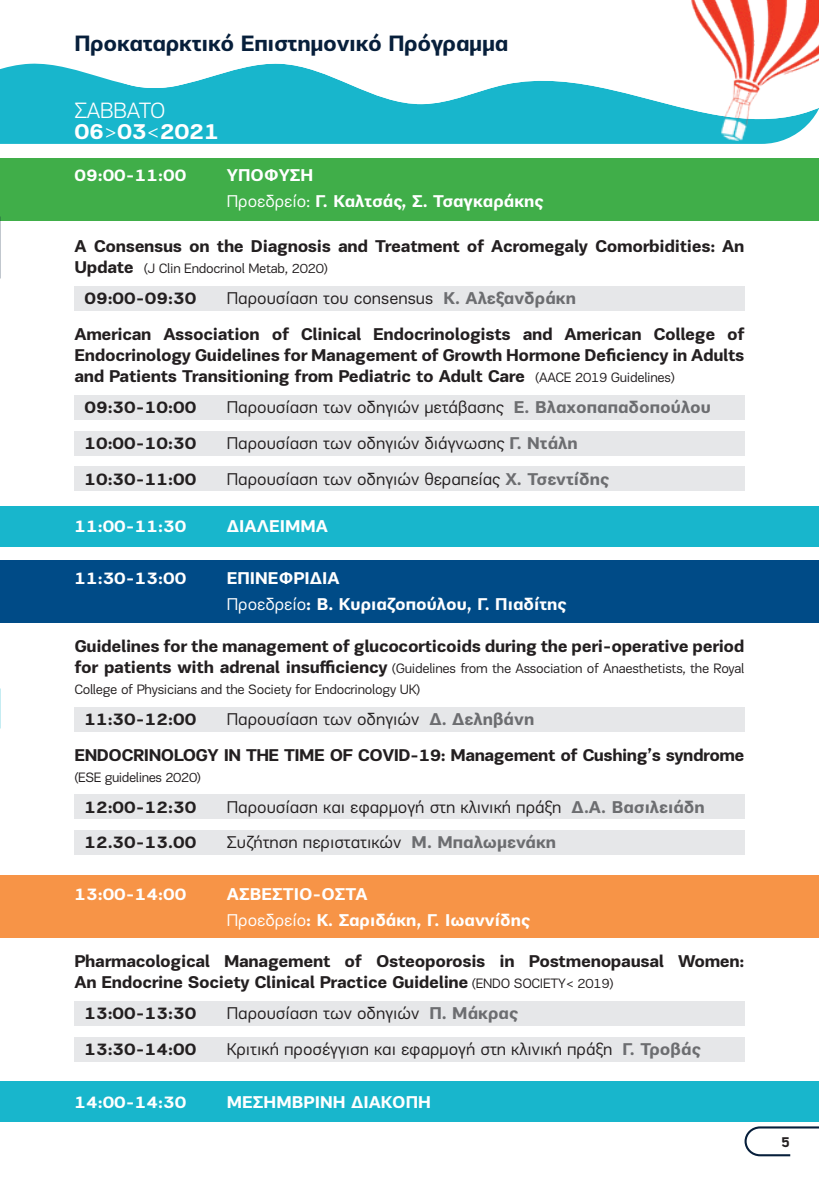
<style>
.page{position:relative;width:819px;height:1191px;background:#fff}
.page>*{position:absolute;margin:0;border:0;box-sizing:border-box;transform-origin:0 0}
.t1{font:700 22.75px "PF Encore Sans Pro";letter-spacing:-.015em;color:#071f3b}
.t2{font:700 22.75px "PF Encore Sans Pro";letter-spacing:-.015em;color:#fff}
.t3{font:300 22.75px "PF Encore Sans Pro";letter-spacing:-.015em;color:#fff}
.t4{font:700 17.5px/35.9px "PF Encore Sans Pro";letter-spacing:-.02em;color:#231f20}
.t5{font:17.5px "PF Encore Sans Pro";color:#231f20}
.t6{font:700 17.5px/25.9px "PF Encore Sans Pro";color:#fff}
.t7{font:700 17.5px "Kautiva Pro";color:#231f20}
.t8{font:14px/21px "PF Encore Sans Pro";letter-spacing:-.02em;color:#231f20}
.s1{font-weight:300}
.s2{font-weight:400}
.s3{font-weight:700;font-size:17.5px}
.s4{color:#6c6d70}
.s5{font-weight:400;font-size:14px}
.s6{font-weight:700;color:#6c6d70}
</style>
<div class="page">
<div style="left:0;top:158px;width:819px;height:62px;background:#40ae49"></div>
<div style="left:0;top:506px;width:819px;height:40px;background:#18b6cc"></div>
<div style="left:0;top:1081px;width:819px;height:40px;background:#18b6cc"></div>
<div style="left:0;top:560px;width:819px;height:62px;background:#004b87"></div>
<div style="left:0;top:875px;width:819px;height:62px;background:#f79447"></div>
<div style="left:0;top:121px;width:633px;height:23px;background:#18b6cc"></div>
<div style="left:0;top:63px;width:50px;height:58px;background:#18b6cc"></div>
<svg style="left:50px;top:63px;width:583px;height:58px;fill:#18b6cc"></svg>
<img style="left:633px;top:0;width:186px;height:144px">
<svg style="left:744px;top:1126px;width:75px;height:31px"></svg>
<div style="left:74px;top:286px;width:670px;height:25px;background:#e6e7e9"></div>
<div style="left:74px;top:395px;width:670px;height:24px;background:#e6e7e9"></div>
<div style="left:74px;top:430px;width:670px;height:25px;background:#e6e7e9"></div>
<div style="left:74px;top:466px;width:670px;height:25px;background:#e6e7e9"></div>
<div style="left:74px;top:706px;width:670px;height:25px;background:#e6e7e9"></div>
<div style="left:74px;top:794px;width:670px;height:25px;background:#e6e7e9"></div>
<div style="left:74px;top:830px;width:670px;height:25px;background:#e6e7e9"></div>
<div style="left:74px;top:1001px;width:670px;height:25px;background:#e6e7e9"></div>
<div style="left:74px;top:1037px;width:670px;height:24px;background:#e6e7e9"></div>
<h1 class="t1" style="left:74px;top:29px;width:435px">Προκαταρκτικό Επιστημονικό Πρόγραμμα</h1>
<h1 class="t3" style="left:74px;top:97px;width:93px">ΣΑΒΒΑΤΟ</h1>
<h1 class="t2" style="left:74px;top:117px;width:146px">06<span class="s1">&gt;</span>03<span class="s1">&lt;</span>2021</h1>
<p class="t6" style="left:74px;top:162px;width:113px">09:00-11:00</p>
<p class="t6" style="left:227px;top:162px;width:318px">ΥΠΟΦΥΣΗ<br><span class="s2">Προεδρείο:</span> Γ. Καλτσάς, Σ. Τσαγκαράκης</p>
<p class="t4" style="left:74px;top:228px;width:671px">A Consensus on the Diagnosis and Treatment of Acromegaly Comorbidities: An</p>
<p class="t8" style="left:74px;top:258px;width:255px"><span class="s3">Update</span> (J Clin Endocrinol Metab, 2020)</p>
<p class="t4" style="left:84px;top:280px;width:113px">09:00-09:30</p>
<p class="t4" style="left:74px;top:280px;width:671px;text-indent:152px"><span class="s2">Παρουσίαση του consensus</span> <span class="s4">Κ. Αλεξανδράκη<br></span>American Association of Clinical Endocrinologists and American College of</p>
<p class="t4" style="left:74px;top:344px;width:671px;line-height:21px">Endocrinology Guidelines for Management of Growth Hormone Deficiency in Adults and Patients Transitioning from Pediatric to Adult Care <span class="s5">(AACE 2019 Guidelines)</span></p>
<p class="t4" style="left:84px;top:389px;width:113px">09:30-10:00</p>
<p class="t5" style="left:227px;top:396px;width:485px">Παρουσίαση των οδηγιών μετάβασης <span class="s6">Ε. Βλαχοπαπαδοπούλου</span></p>
<p class="t4" style="left:84px;top:425px;width:113px">10:00-10:30</p>
<p class="t5" style="left:227px;top:432px;width:352px">Παρουσίαση των οδηγιών διάγνωσης <span class="s6">Γ. Ντάλη</span></p>
<p class="t4" style="left:84px;top:461px;width:113px">10:30-11:00</p>
<p class="t5" style="left:227px;top:468px;width:384px">Παρουσίαση των οδηγιών θεραπείας <span class="s6">Χ. Τσεντίδης</span></p>
<p class="t6" style="left:74px;top:514px;width:113px">11:00-11:30</p>
<p class="t6" style="left:227px;top:514px;width:103px">ΔΙΑΛΕΙMΜΑ</p>
<p class="t6" style="left:74px;top:565px;width:113px">11:30-13:00</p>
<p class="t6" style="left:227px;top:565px;width:341px">ΕΠΙΝΕΦΡΙΔΙΑ<br><span class="s2">Προεδρείο</span>: Β. Κυριαζοπούλου, Γ. Πιαδίτης</p>
<p class="t4" style="left:74px;top:628px;width:671px">Guidelines for the management of glucocorticoids during the peri-operative period</p>
<p class="t8" style="left:74px;top:657px;width:671px"><span class="s3">for patients with adrenal insufficiency</span> (Guidelines from the Association of Anaesthetists, the Royal<br>College of Physicians and the Society for Endocrinology UK)</p>
<p class="t4" style="left:84px;top:701px;width:113px">11:30-12:00</p>
<p class="t4" style="left:74px;top:701px;width:671px;text-indent:152px"><span class="s2">Παρουσίαση των οδηγιών</span> <span class="s4">Δ. Δεληβάνη<br></span>ENDOCRINOLOGY IN THE TIME OF COVID-19: Management of Cushing’s syndrome</p>
<p class="t8" style="left:74px;top:766px;width:128px">(ESE guidelines 2020)</p>
<p class="t4" style="left:84px;top:789px;width:113px">12:00-12:30</p>
<p class="t5" style="left:227px;top:796px;width:479px">Παρουσίαση και εφαρμογή στη κλινική πράξη <span class="s6">Δ.Α. Βασιλειάδη</span></p>
<p class="t4" style="left:84px;top:824px;width:113px">12.30-13.00</p>
<p class="t5" style="left:227px;top:832px;width:331px">Συζήτηση περιστατικών <span class="s6">Μ. Μπαλωμενάκη</span></p>
<p class="t6" style="left:74px;top:881px;width:113px">13:00-14:00</p>
<p class="t6" style="left:227px;top:881px;width:304px">ΑΣΒΕΣΤΙΟ-ΟΣΤΑ<br><span class="s2">Προεδρείο</span>: Κ. Σαριδάκη, Γ. Ιωαννίδης</p>
<p class="t4" style="left:74px;top:951px;width:671px;line-height:21px">Pharmacological Management of Osteoporosis in Postmenopausal Women:<br>An Endocrine Society Clinical Practice Guideline <span class="s5">(ENDO SOCIETY&lt; 2019)</span></p>
<p class="t4" style="left:84px;top:995px;width:113px">13:00-13:30</p>
<p class="t5" style="left:227px;top:1003px;width:292px">Παρουσίαση των οδηγιών <span class="s6">Π. Μάκρας</span></p>
<p class="t4" style="left:84px;top:1031px;width:113px">13:30-14:00</p>
<p class="t5" style="left:227px;top:1039px;width:475px">Κριτική προσέγγιση και εφαρμογή στη κλινική πράξη <span class="s6">Γ. Τροβάς</span></p>
<p class="t6" style="left:74px;top:1089px;width:113px">14:00-14:30</p>
<p class="t6" style="left:227px;top:1089px;width:206px">ΜΕΣΗΜΒΡΙΝΗ ΔΙΑΚΟΠΗ</p>
<p class="t7" style="left:781px;top:1131px;width:10px">5</p>
</div>
